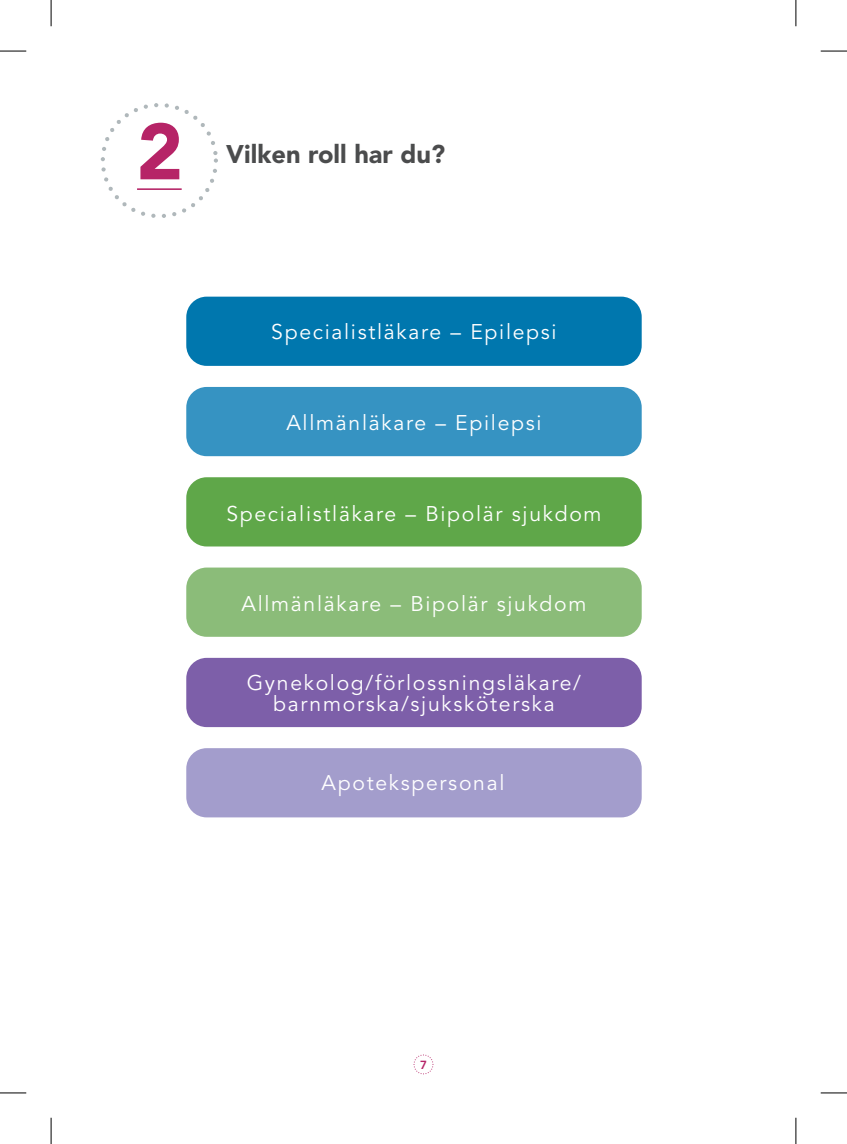
<style>
.page{position:relative;width:847px;height:1144px;background:#fff}
.page>*{position:absolute;margin:0;border:0;box-sizing:border-box;transform-origin:0 0}
.t1{font:900 78.58px "Avenir LT Std";color:#b62467}
.t2{font:900 25.38px "Avenir LT Std";color:#4b4c4d}
.t3{font:21.18px/21.2px "Avenir LT Std";letter-spacing:.08em;color:#fff;text-align:center}
.t4{font:800 11.72px "Avenir LT Std";color:#b62467}
</style>
<div class="page">
<svg style="left:413px;top:1054px;width:20px;height:20px"></svg>
<svg style="left:101px;top:103px;width:117px;height:115px"></svg>
<hr style="left:137px;top:188px;width:45px;height:2px;background:#b62467">
<div style="left:186px;top:297px;width:455px;height:69px;background:#0077ae;border-radius:20px"></div>
<div style="left:186px;top:387px;width:455px;height:69px;background:#3693c2;border-radius:20px"></div>
<div style="left:186px;top:477px;width:455px;height:69px;background:#5fa749;border-radius:20px"></div>
<div style="left:186px;top:567px;width:455px;height:70px;background:#8bbc79;border-radius:20px"></div>
<div style="left:186px;top:658px;width:455px;height:69px;background:#7d5fa9;border-radius:20px"></div>
<div style="left:186px;top:748px;width:455px;height:69px;background:#a39dcc;border-radius:20px"></div>
<svg style="left:0;top:51px;width:26px;height:1px"></svg>
<svg style="left:820px;top:51px;width:26px;height:1px"></svg>
<svg style="left:0;top:1092px;width:26px;height:1px"></svg>
<svg style="left:820px;top:1092px;width:26px;height:1px"></svg>
<svg style="left:51px;top:0;width:1px;height:26px"></svg>
<svg style="left:51px;top:1118px;width:1px;height:26px"></svg>
<svg style="left:795px;top:0;width:1px;height:26px"></svg>
<svg style="left:795px;top:1118px;width:1px;height:26px"></svg>
<p class="t1" style="left:136px;top:104px;width:48px">2</p>
<p class="t2" style="left:226px;top:139px;width:220px">Vilken roll har du?</p>
<p class="t3" style="left:271px;top:322px;width:287px">Specialistläkare – Epilepsi</p>
<p class="t3" style="left:286px;top:413px;width:256px">Allmänläkare – Epilepsi</p>
<p class="t3" style="left:226px;top:503px;width:376px">Specialistläkare – Bipolär sjukdom</p>
<p class="t3" style="left:241px;top:594px;width:346px">Allmänläkare – Bipolär sjukdom</p>
<p class="t3" style="left:247px;top:673px;width:336px">Gynekolog/förlossningsläkare/ barnmorska/sjuksköterska</p>
<p class="t3" style="left:321px;top:773px;width:184px">Apotekspersonal</p>
<p class="t4" style="left:420px;top:1058px;width:8px">7</p>
</div>
